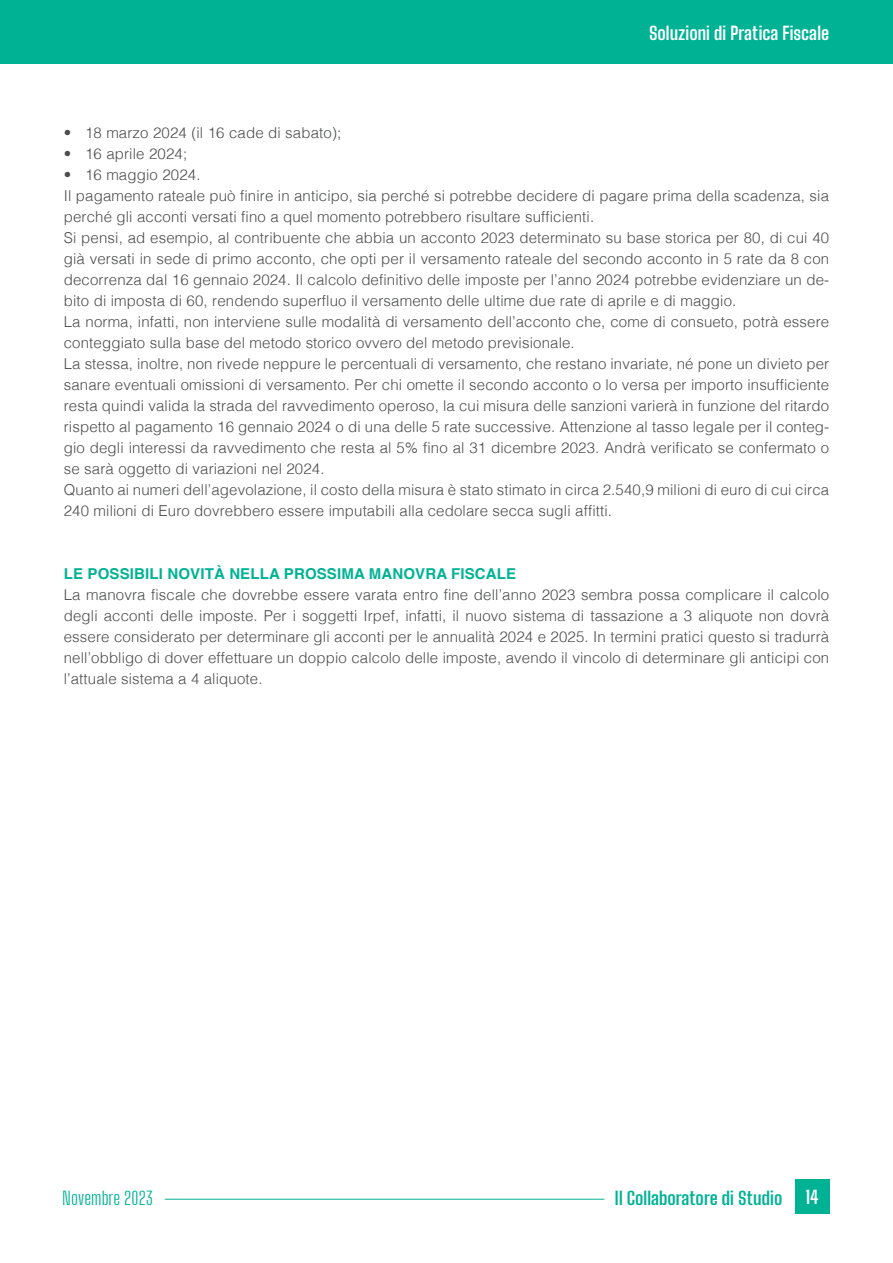
<style>
.page{position:relative;width:893px;height:1263px;background:#fff}
.page>*{position:absolute;margin:0;border:0;box-sizing:border-box;transform-origin:0 0}
.t1{font:700 18px "Big Shoulders Text";letter-spacing:.005em;color:#fff}
.t2{font:700 18px "Big Shoulders Text";color:#00b294}
.t3{font:300 18px "Big Shoulders Text";letter-spacing:.005em;color:#00b294}
.t4{font:300 15px/21px "Helvetica";letter-spacing:.01em;color:#4b4c4d}
.t5{font:700 15px "Helvetica";letter-spacing:.01em;color:#00b294}
</style>
<div class="page">
<div style="left:0;top:0;width:893px;height:64px;background:#00b294"></div>
<hr style="left:165px;top:1199px;width:439px;height:1px;background:#00b294">
<div style="left:795px;top:1179px;width:34px;height:34px;background:#00b294"></div>
<p class="t1" style="left:649px;top:21px;width:182px">Soluzioni di Pratica Fiscale</p>
<p class="t4" style="left:64px;top:121px;width:279px">• 18 marzo 2024 (il 16 cade di sabato);</p>
<p class="t4" style="left:64px;top:142px;width:125px">• 16 aprile 2024;</p>
<p class="t4" style="left:64px;top:163px;width:767px">• 16 maggio 2024.<br>Il pagamento rateale può finire in anticipo, sia perché si potrebbe decidere di pagare prima della scadenza, sia perché gli acconti versati fino a quel momento potrebbero risultare sufficienti.<br>Si pensi, ad esempio, al contribuente che abbia un acconto 2023 determinato su base storica per 80, di cui 40 già versati in sede di primo acconto, che opti per il versamento rateale del secondo acconto in 5 rate da 8 con decorrenza dal 16 gennaio 2024. Il calcolo definitivo delle imposte per l’anno 2024 potrebbe evidenziare un de&shy;bito di imposta di 60, rendendo superfluo il versamento delle ultime due rate di aprile e di maggio.<br>La norma, infatti, non interviene sulle modalità di versamento dell’acconto che, come di consueto, potrà essere conteggiato sulla base del metodo storico ovvero del metodo previsionale.<br>La stessa, inoltre, non rivede neppure le percentuali di versamento, che restano invariate, né pone un divieto per sanare eventuali omissioni di versamento. Per chi omette il secondo acconto o lo versa per importo insufficiente resta quindi valida la strada del ravvedimento operoso, la cui misura delle sanzioni varierà in funzione del ritardo rispetto al pagamento 16 gennaio 2024 o di una delle 5 rate successive. Attenzione al tasso legale per il conteg&shy;gio degli interessi da ravvedimento che resta al 5% fino al 31 dicembre 2023. Andrà verificato se confermato o se sarà oggetto di variazioni nel 2024.<br>Quanto ai numeri dell’agevolazione, il costo della misura è stato stimato in circa 2.540,9 milioni di euro di cui circa 240 milioni di Euro dovrebbero essere imputabili alla cedolare secca sugli affitti.</p>
<p class="t5" style="left:64px;top:565px;width:454px">LE POSSIBILI NOVITÀ NELLA PROSSIMA MANOVRA FISCALE</p>
<p class="t4" style="left:64px;top:583px;width:767px;text-align:justify">La manovra fiscale che dovrebbe essere varata entro fine dell’anno 2023 sembra possa complicare il calcolo degli acconti delle imposte. Per i soggetti Irpef, infatti, il nuovo sistema di tassazione a 3 aliquote non dovrà essere considerato per determinare gli acconti per le annualità 2024 e 2025. In termini pratici questo si tradurrà nell’obbligo di dover effettuare un doppio calcolo delle imposte, avendo il vincolo di determinare gli anticipi con l’attuale sistema a 4 aliquote.</p>
<p class="t3" style="left:62px;top:1186px;width:92px">Novembre 2023</p>
<p class="t2" style="left:615px;top:1185px;width:169px">Il Collaboratore di Studio</p>
<p class="t1" style="left:805px;top:1184px;width:15px">14</p>
</div>
